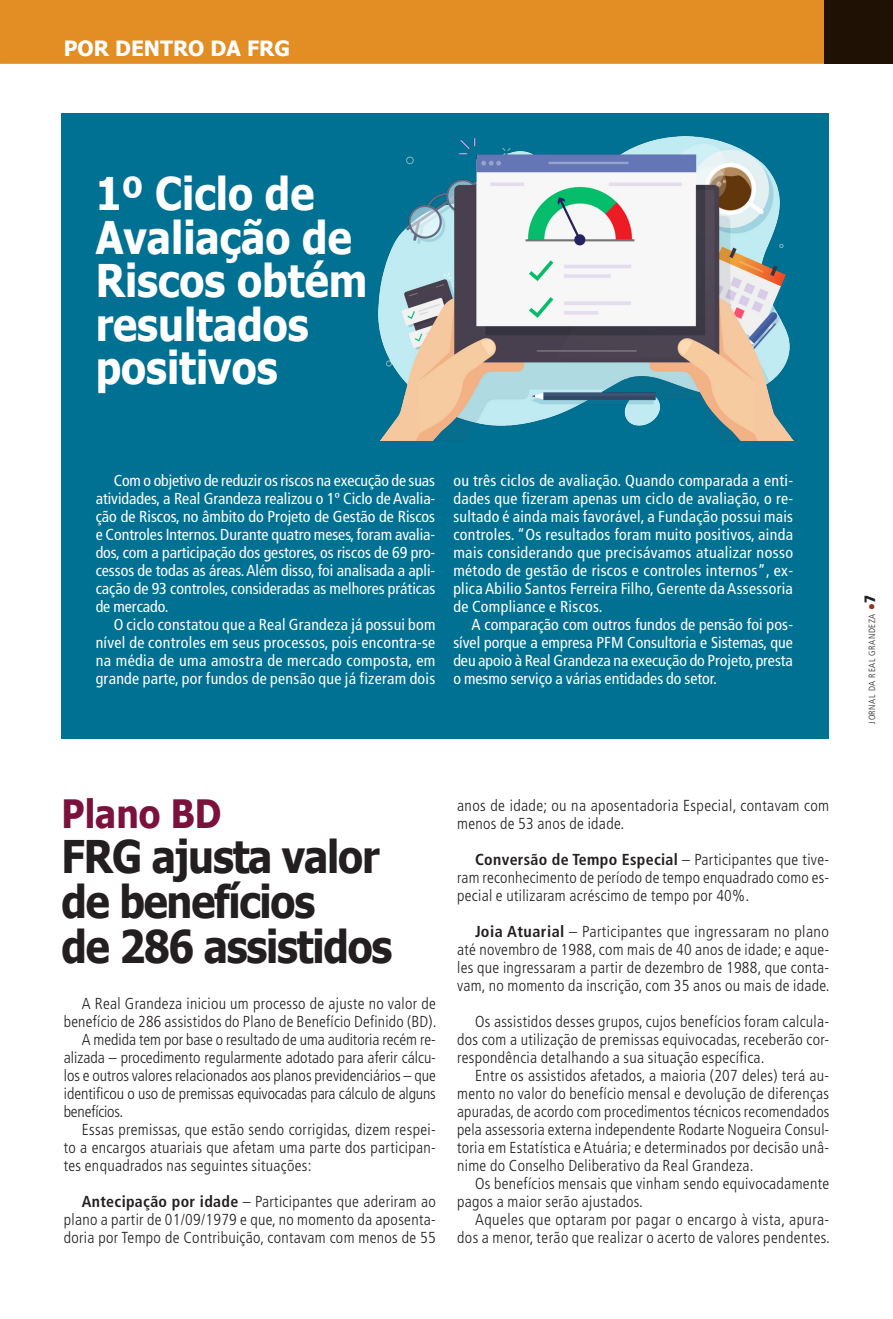
<style>
.page{position:relative;width:893px;height:1319px;background:#fff}
.page>*{position:absolute;margin:0;border:0;box-sizing:border-box;transform-origin:0 0}
.TIT_PEQ{font:700 45px/43.5px "Tahoma";color:#fff;scale:.9 1}
.Titulo{font:700 45px "Tahoma";letter-spacing:-.03em;color:#231f20;scale:.9 1}
.Titulo-2{font:700 39px "Tahoma";color:#7b113d;scale:.9 1}
.t1{font:700 21px "Tahoma";color:#fff}
.TEXT{font:300 condensed 15.9px/18px "Frutiger";letter-spacing:.02em;color:#231f20;text-align:justify}
.TEXT-2{font:condensed 15.9px/18px "Frutiger";color:#fff;text-align:justify}
.t2{font:300 condensed 9px "Frutiger";letter-spacing:.06em;color:#231f20}
.s1{font-weight:700}
.s2{color:#8f3520}
.s3{font-weight:900;font-size:15px}
</style>
<div class="page">
<div style="left:0;top:0;width:824px;height:64px;background:#e28e25"></div>
<div style="left:62px;top:113px;width:767px;height:625px;background:#007193"></div>
<div style="left:824px;top:0;width:69px;height:64px;background:#1f1104"></div>
<img style="left:378px;top:136px;width:415px;height:304px">
<p class="t1" style="left:64px;top:33px;width:228px">POR DENTRO DA FRG</p>
<p class="TIT_PEQ" style="left:96px;top:174px;width:303px">1º Ciclo de<br>Avaliação de<br>Riscos obtém resultados positivos</p>
<p class="TEXT-2" style="left:96px;top:472px;width:341px;text-indent:18px">Com o objetivo de reduzir os riscos na execução de suas atividades, a Real Grandeza realizou o 1º Ciclo de Avalia&shy;ção de Riscos, no âmbito do Projeto de Gestão de Riscos e Controles Internos. Durante quatro meses, foram avalia&shy;dos, com a participação dos gestores, os riscos de 69 pro&shy;cessos de todas as áreas. Além disso, foi analisada a apli&shy;cação de 93 controles, consideradas as melhores práticas de mercado.</p>
<p class="TEXT-2" style="left:96px;top:616px;width:341px;text-indent:18px">O ciclo constatou que a Real Grandeza já possui bom nível de controles em seus processos, pois encontra-se na média de uma amostra de mercado composta, em grande parte, por fundos de pensão que já fizeram dois</p>
<p class="TEXT-2" style="left:453px;top:472px;width:341px">ou três ciclos de avaliação. Quando comparada a enti&shy;dades que fizeram apenas um ciclo de avaliação, o re&shy;sultado é ainda mais favorável, a Fundação possui mais controles. “Os resultados foram muito positivos, ainda mais considerando que precisávamos atualizar nosso método de gestão de riscos e controles internos”, ex&shy;plica Abilio Santos Ferreira Filho, Gerente da Assessoria de Compliance e Riscos.</p>
<p class="TEXT-2" style="left:453px;top:616px;width:341px;text-indent:18px">A comparação com outros fundos de pensão foi pos&shy;sível porque a empresa PFM Consultoria e Sistemas, que deu apoio à Real Grandeza na execução do Projeto, presta o mesmo serviço a várias entidades do setor.</p>
<p class="Titulo-2" style="left:62px;top:786px;width:179px">Plano BD</p>
<p class="Titulo" style="left:62px;top:824px;width:355px">FRG ajusta valor</p>
<p class="Titulo" style="left:62px;top:869px;width:283px">de benefícios</p>
<p class="Titulo" style="left:62px;top:914px;width:369px">de 286 assistidos</p>
<p class="TEXT" style="left:64px;top:994px;width:374px;text-align:right">A Real Grandeza iniciou um processo de ajuste no valor de benefício de 286 assistidos do Plano de Benefício Definido (BD).</p>
<p class="TEXT" style="left:64px;top:1030px;width:374px;text-indent:18px">A medida tem por base o resultado de uma auditoria recém re&shy;alizada – procedimento regularmente adotado para aferir cálcu&shy;los e outros valores relacionados aos planos previdenciários – que identificou o uso de premissas equivocadas para cálculo de alguns benefícios.</p>
<p class="TEXT" style="left:64px;top:1120px;width:374px;text-indent:18px">Essas premissas, que estão sendo corrigidas, dizem respei&shy;to a encargos atuariais que afetam uma parte dos participan&shy;tes enquadrados nas seguintes situações:</p>
<p class="TEXT" style="left:64px;top:1192px;width:374px;text-indent:18px"><span class="s1">Antecipação por idade</span> – Participantes que aderiram ao plano a partir de 01/09/1979 e que, no momento da aposenta&shy;doria por Tempo de Contribuição, contavam com menos de 55</p>
<p class="TEXT" style="left:457px;top:796px;width:374px">anos de idade; ou na aposentadoria Especial, contavam com menos de 53 anos de idade.</p>
<p class="TEXT" style="left:457px;top:850px;width:374px;text-indent:18px"><span class="s1">Conversão de Tempo Especial</span> – Participantes que tive&shy;ram reconhecimento de período de tempo enquadrado como es&shy;pecial e utilizaram acréscimo de tempo por 40%.</p>
<p class="TEXT" style="left:457px;top:922px;width:374px;text-indent:18px"><span class="s1">Joia Atuarial</span> – Participantes que ingressaram no plano até novembro de 1988, com mais de 40 anos de idade; e aque&shy;les que ingressaram a partir de dezembro de 1988, que conta&shy;vam, no momento da inscrição, com 35 anos ou mais de idade.</p>
<p class="TEXT" style="left:457px;top:1012px;width:374px;text-indent:18px">Os assistidos desses grupos, cujos benefícios foram calcula&shy;dos com a utilização de premissas equivocadas, receberão cor&shy;respondência detalhando a sua situação específica.</p>
<p class="TEXT" style="left:457px;top:1066px;width:374px;text-indent:18px">Entre os assistidos afetados, a maioria (207 deles) terá au&shy;mento no valor do benefício mensal e devolução de diferenças apuradas, de acordo com procedimentos técnicos recomendados pela assessoria externa independente Rodarte Nogueira Consul&shy;toria em Estatística e Atuária; e determinados por decisão unâ&shy;nime do Conselho Deliberativo da Real Grandeza.</p>
<p class="TEXT" style="left:457px;top:1174px;width:374px;text-indent:18px">Os benefícios mensais que vinham sendo equivocadamente pagos a maior serão ajustados.</p>
<p class="TEXT" style="left:457px;top:1210px;width:374px;text-align:right">Aqueles que optaram por pagar o encargo à vista, apura&shy;dos a menor, terão que realizar o acerto de valores pendentes.</p>
<p class="t2" style="left:867px;top:723px;width:130px;rotate:-90deg">JORNAL DA REAL GRANDEZA <span class="s2">●</span><span class="s3">7</span></p>
</div>
